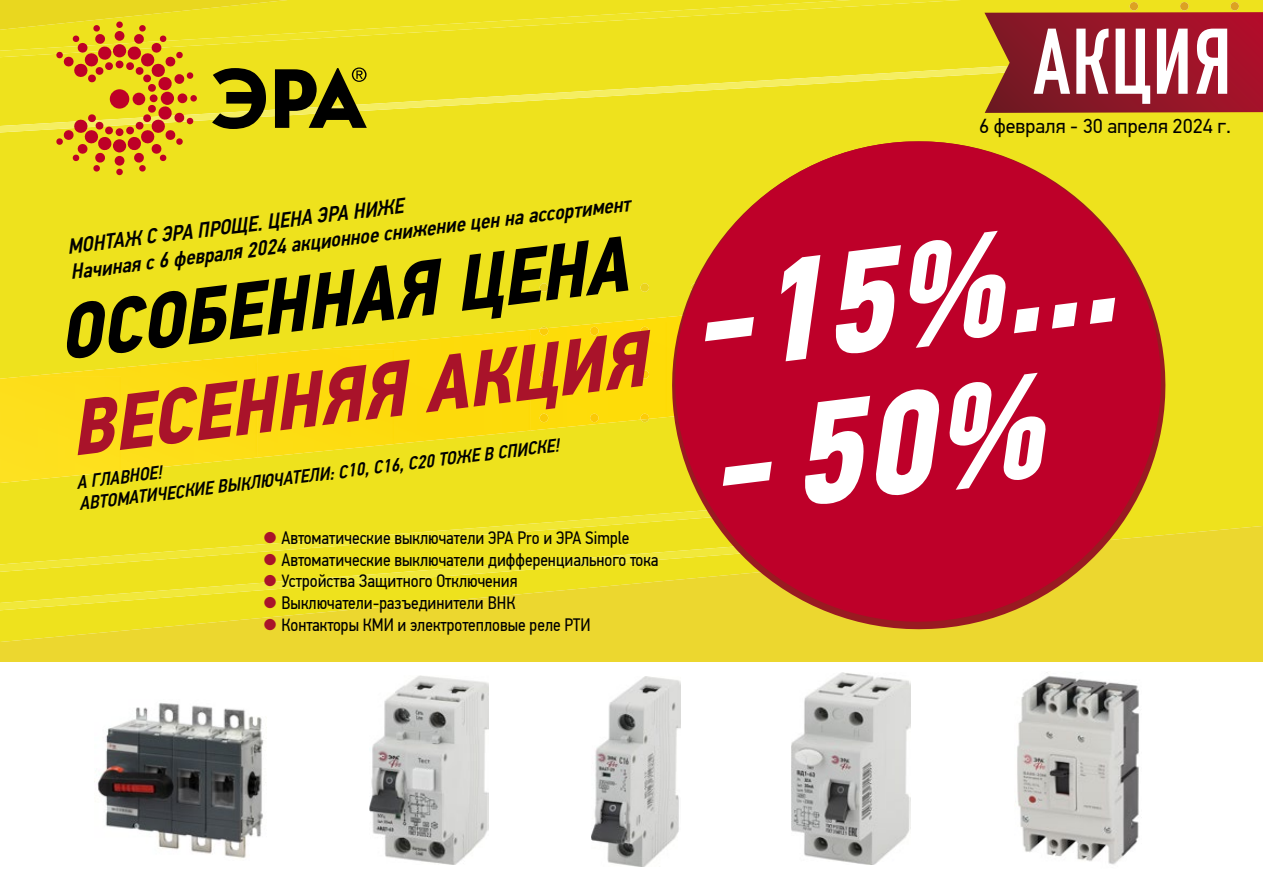
<style>
.page{position:relative;width:1263px;height:893px;background:#fff}
.page>*{position:absolute;margin:0;border:0;box-sizing:border-box;transform-origin:0 0}
.t1{font:italic 700 145.43px "PF Din Text Cond Pro";color:#fff}
.t2{font:italic 700 78.45px "PF Din Text Cond Pro";color:#000}
.t3{font:italic 700 78.45px "PF Din Text Cond Pro";color:#a9132a}
.t4{font:italic 500 21.23px/25.5px "PF Din Text Cond Pro";color:#000}
.t5{font:20.25px "PF Din Text Pro";color:#000}
.t6{font:italic 500 18.52px/21.6px "PF Din Text Cond Pro";color:#000}
.t7{font:18px "PF Din Text Cond Pro";color:#000}
.s1{color:#a9132a}
</style>
<div class="page">
<div style="left:0;top:0;width:1263px;height:526px;background:#eee21d"></div>
<svg style="left:367px;top:64px;width:671px;height:68px;background:#eee324"></svg>
<svg style="left:0;top:526px;width:1263px;height:136px;background:#ecd82d"></svg>
<svg style="left:367px;top:0;width:594px;height:57px;background:#eee21f"></svg>
<img style="left:19px;top:363px;width:102px;height:4px">
<img style="left:167px;top:349px;width:90px;height:6px">
<img style="left:314px;top:335px;width:80px;height:7px">
<img style="left:462px;top:322px;width:68px;height:8px">
<img style="left:609px;top:308px;width:53px;height:9px">
<div style="left:0;top:376px;width:121px;height:107px;background:#fddf1c"></div>
<img style="left:121px;top:363px;width:137px;height:108px">
<img style="left:257px;top:349px;width:137px;height:109px">
<img style="left:394px;top:335px;width:137px;height:109px">
<img style="left:530px;top:322px;width:132px;height:109px">
<img style="left:19px;top:367px;width:102px;height:10px">
<img style="left:167px;top:355px;width:91px;height:8px">
<img style="left:314px;top:342px;width:80px;height:8px">
<img style="left:462px;top:330px;width:69px;height:6px">
<img style="left:609px;top:317px;width:53px;height:5px">
<div style="left:0;top:494px;width:662px;height:38px;background:#eee21d"></div>
<svg style="left:0;top:532px;width:662px;height:78px;background:#eee224"></svg>
<svg style="left:540px;top:283px;width:8px;height:9px"></svg>
<svg style="left:590px;top:283px;width:9px;height:9px"></svg>
<svg style="left:640px;top:283px;width:9px;height:9px"></svg>
<svg style="left:540px;top:327px;width:8px;height:8px"></svg>
<svg style="left:590px;top:327px;width:9px;height:8px"></svg>
<svg style="left:640px;top:327px;width:9px;height:8px"></svg>
<svg style="left:540px;top:370px;width:8px;height:9px"></svg>
<svg style="left:590px;top:370px;width:9px;height:9px"></svg>
<svg style="left:640px;top:370px;width:9px;height:9px"></svg>
<svg style="left:540px;top:414px;width:8px;height:8px"></svg>
<svg style="left:590px;top:414px;width:9px;height:8px"></svg>
<svg style="left:640px;top:414px;width:9px;height:8px"></svg>
<div style="left:116px;top:169px;width:7px;height:6px;background:#be0027;border-radius:50%"></div>
<svg style="left:0;top:0;width:367px;height:172px;background:#d7bc1e"></svg>
<svg style="left:984px;top:2px;width:279px;height:111px"></svg>
<img style="left:94px;top:703px;width:172px;height:155px">
<img style="left:369px;top:675px;width:119px;height:190px">
<img style="left:591px;top:677px;width:90px;height:189px">
<img style="left:792px;top:672px;width:119px;height:193px">
<img style="left:1017px;top:672px;width:122px;height:193px">
<svg style="left:662px;top:132px;width:513px;height:507px;background:#eddd23"></svg>
<svg style="left:665px;top:141px;width:505px;height:490px;background:#c83527"></svg>
<p class="t4" style="left:66px;top:234px;width:565px;rotate:-7deg">МОНТАЖ С ЭРА ПРОЩЕ. ЦЕНА ЭРА НИЖЕ<br>Начиная с 6 февраля 2024 акционное снижение цен на ассортимент</p>
<h2 class="t2" style="left:52px;top:286px;width:573px;rotate:-7deg">ОСОБЕННАЯ ЦЕНА</h2>
<h2 class="t3" style="left:64px;top:382px;width:580px;rotate:-7deg">ВЕСЕННЯЯ АКЦИЯ</h2>
<p class="t6" style="left:75px;top:472px;width:485px;rotate:-7deg">А ГЛАВНОЕ!<br>АВТОМАТИЧЕСКИЕ ВЫКЛЮЧАТЕЛИ: С10, С16, С20 ТОЖЕ В СПИСКЕ!</p>
<p class="t7" style="left:263px;top:527px;width:368px"><span class="s1">●</span> Автоматические выключатели ЭРА Pro и ЭРА Simplе</p>
<p class="t7" style="left:263px;top:549px;width:397px"><span class="s1">●</span> Автоматические выключатели дифференциального тока</p>
<p class="t7" style="left:263px;top:571px;width:256px"><span class="s1">●</span> Устройства Защитного Отключения</p>
<p class="t7" style="left:263px;top:592px;width:254px"><span class="s1">●</span> Выключатели-разъединители ВНК</p>
<p class="t7" style="left:263px;top:614px;width:329px"><span class="s1">●</span> Контакторы КМИ и электротепловые реле РТИ</p>
<p class="t5" style="left:979px;top:114px;width:253px">6 февраля - 30 апреля 2024 г.</p>
<h1 class="t1" style="left:677px;top:235px;width:431px;rotate:-7deg">-15%...</h1>
<h1 class="t1" style="left:695px;top:380px;width:338px;rotate:-7deg">- 50%</h1>
</div>
